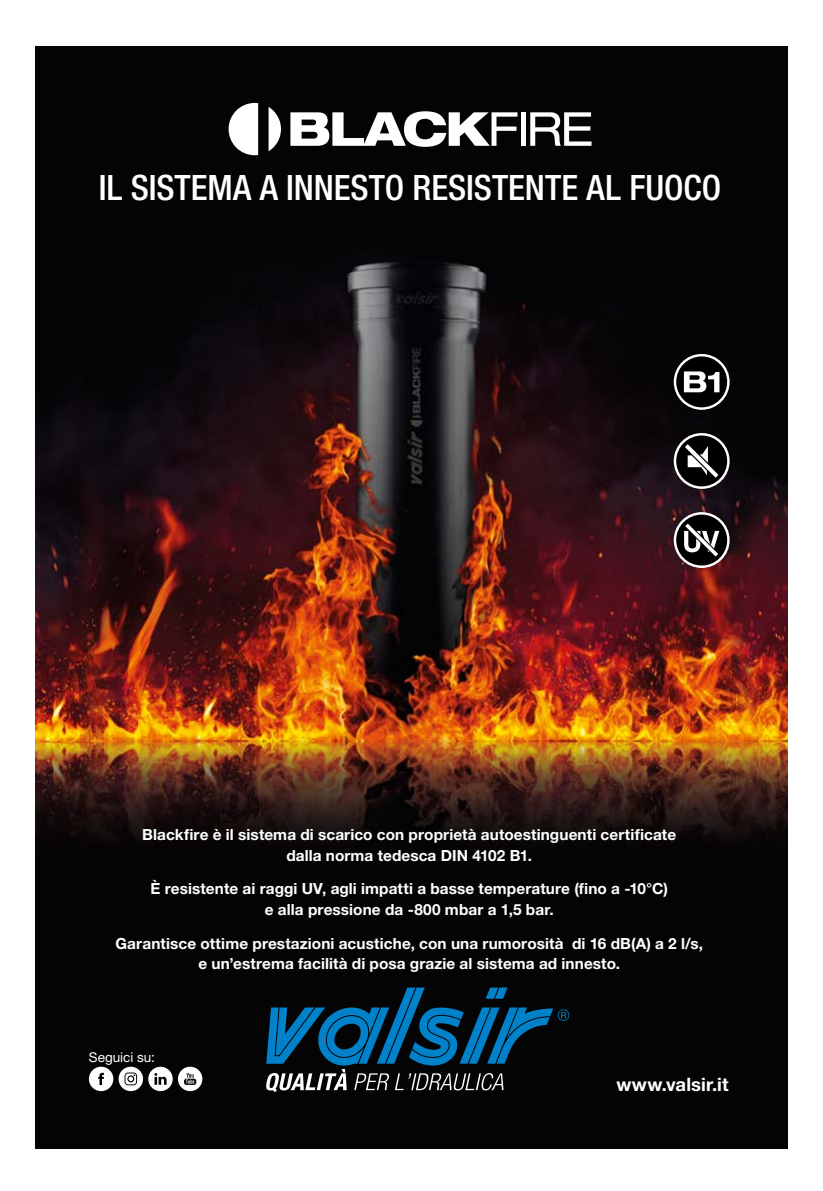
<style>
.page{position:relative;width:823px;height:1191px;background:#fff}
.page>*{position:absolute;margin:0;border:0;box-sizing:border-box;transform-origin:0 0}
.t1{font:500 condensed 35px "Helvetica Neue LT";letter-spacing:-.005em;color:#fff}
.t2{font:700 18.5px "Helvetica Neue LT";letter-spacing:.005em;color:#fff}
.t3{font:700 15.4px/20.8px "Helvetica Neue LT";letter-spacing:.005em;color:#fff;text-align:center}
.t4{font:13.5px "Helvetica Neue LT";letter-spacing:-.005em;color:#fff}
</style>
<div class="page">
<img style="left:35px;top:47px;width:752px;height:1101px">
<svg style="left:265px;top:987px;width:304px;height:105px;background:#0d3348"></svg>
<svg style="left:290px;top:111px;width:227px;height:36px"></svg>
<div style="left:521px;top:112px;width:5px;height:34px;background:#fff"></div>
<svg style="left:530px;top:112px;width:61px;height:34px"></svg>
<svg style="left:228px;top:103px;width:53px;height:52px"></svg>
<svg style="left:89px;top:1066px;width:113px;height:25px"></svg>
<svg style="left:674px;top:434px;width:54px;height:53px"></svg>
<div style="left:673px;top:433px;width:56px;height:56px;border:2px solid #fff;border-radius:50%"></div>
<svg style="left:684px;top:444px;width:34px;height:34px"></svg>
<svg style="left:674px;top:355px;width:54px;height:53px"></svg>
<div style="left:673px;top:354px;width:56px;height:56px;border:2px solid #fff;border-radius:50%"></div>
<svg style="left:683px;top:371px;width:36px;height:21px"></svg>
<svg style="left:674px;top:513px;width:54px;height:54px"></svg>
<div style="left:673px;top:512px;width:56px;height:56px;border:2px solid #fff;border-radius:50%"></div>
<svg style="left:683px;top:522px;width:36px;height:36px"></svg>
<p class="t1" style="left:99px;top:167px;width:623px">IL SISTEMA A INNESTO RESISTENTE AL FUOCO</p>
<p class="t3" style="left:142px;top:823px;width:535px">Blackfire è il sistema di scarico con proprietà autoestinguenti certificate dalla norma tedesca DIN 4102 B1.</p>
<p class="t3" style="left:150px;top:878px;width:518px">È resistente ai raggi UV, agli impatti a basse temperature (fino a -10°C) e alla pressione da -800 mbar a 1,5 bar.</p>
<p class="t3" style="left:115px;top:932px;width:588px">Garantisce ottime prestazioni acustiche, con una rumorosità di 16 dB(A) a 2 l/s, e un’estrema facilità di posa grazie al sistema ad innesto.</p>
<p class="t4" style="left:89px;top:1049px;width:67px">Seguici su:</p>
<p class="t2" style="left:616px;top:1073px;width:114px">www.valsir.it</p>
</div>
